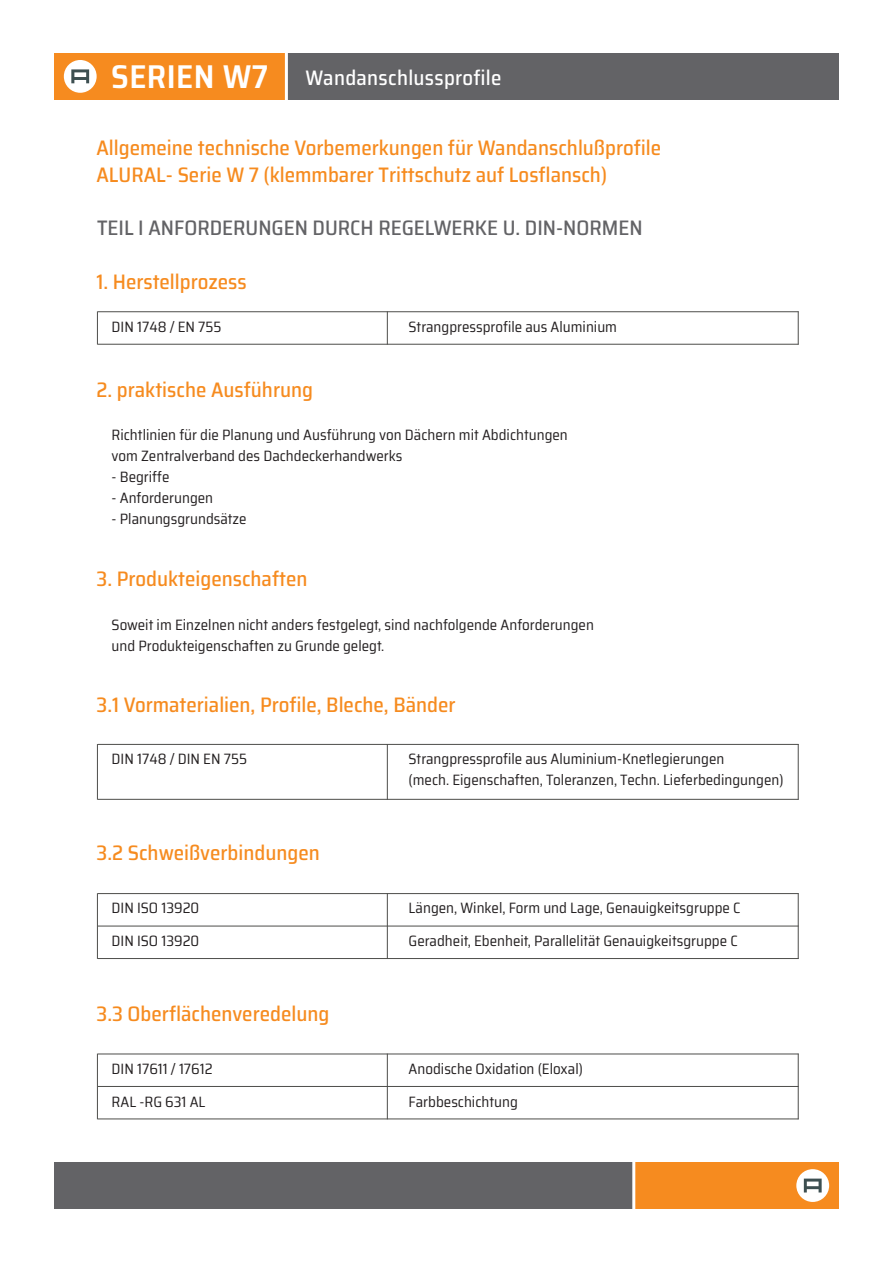
<style>
.page{position:relative;width:893px;height:1263px;background:#fff}
.page>*{position:absolute;margin:0;border:0;box-sizing:border-box;transform-origin:0 0}
.t1{font:500 semi-condensed 21px/27px "Saira";color:#f68b1f}
.t2{font:500 semi-condensed 21px "Saira";color:#636366}
.t3{font:500 semi-condensed 21px "Saira";letter-spacing:.015em;color:#fff}
.t4{font:semi-condensed 15px/21px "Saira";color:#231f20}
.s1{font-weight:600;font-size:33px}
</style>
<div class="page">
<div style="left:634px;top:1162px;width:205px;height:47px;background:#f68b1f"></div>
<div style="left:54px;top:1162px;width:580px;height:47px;background:#636366"></div>
<div style="left:796px;top:1169px;width:33px;height:33px;background:#fff;border-radius:50%"></div>
<svg style="left:804px;top:1178px;width:18px;height:14px"></svg>
<hr style="left:98px;top:344px;width:701px;height:1px;background:#4d4d4a">
<hr style="left:98px;top:311px;width:701px;height:1px;background:#4d4d4a">
<hr style="left:387px;top:311px;width:1px;height:34px;background:#4d4d4a">
<hr style="left:798px;top:311px;width:1px;height:34px;background:#4d4d4a">
<hr style="left:97px;top:311px;width:1px;height:34px;background:#4d4d4a">
<hr style="left:98px;top:958px;width:701px;height:1px;background:#4d4d4a">
<hr style="left:98px;top:926px;width:701px;height:1px;background:#4d4d4a">
<hr style="left:98px;top:893px;width:701px;height:1px;background:#4d4d4a">
<hr style="left:387px;top:893px;width:1px;height:66px;background:#4d4d4a">
<hr style="left:798px;top:893px;width:1px;height:66px;background:#4d4d4a">
<hr style="left:97px;top:893px;width:1px;height:66px;background:#4d4d4a">
<hr style="left:98px;top:799px;width:701px;height:1px;background:#4d4d4a">
<hr style="left:98px;top:744px;width:701px;height:1px;background:#4d4d4a">
<hr style="left:387px;top:744px;width:1px;height:56px;background:#4d4d4a">
<hr style="left:798px;top:744px;width:1px;height:56px;background:#4d4d4a">
<hr style="left:97px;top:744px;width:1px;height:56px;background:#4d4d4a">
<hr style="left:632px;top:1154px;width:3px;height:63px;background:#fff">
<hr style="left:98px;top:1118px;width:701px;height:1px;background:#4d4d4a">
<hr style="left:98px;top:1086px;width:701px;height:1px;background:#4d4d4a">
<hr style="left:98px;top:1053px;width:701px;height:1px;background:#4d4d4a">
<hr style="left:387px;top:1053px;width:1px;height:66px;background:#4d4d4a">
<hr style="left:798px;top:1053px;width:1px;height:66px;background:#4d4d4a">
<hr style="left:97px;top:1053px;width:1px;height:66px;background:#4d4d4a">
<div style="left:54px;top:53px;width:369px;height:47px;background:#f68b1f"></div>
<div style="left:286px;top:53px;width:553px;height:47px;background:#636366"></div>
<hr style="left:285px;top:45px;width:3px;height:63px;background:#fff">
<div style="left:64px;top:60px;width:33px;height:33px;background:#fff;border-radius:50%"></div>
<svg style="left:71px;top:69px;width:18px;height:14px"></svg>
<h1 class="t3" style="left:111px;top:62px;width:392px"><span class="s1">SERIEN W7</span> Wandanschlussprofile</h1>
<h1 class="t1" style="left:96px;top:134px;width:566px">Allgemeine technische Vorbemerkungen für Wandanschlußprofile<br>ALURAL- Serie W 7 (klemmbarer Trittschutz auf Losflansch)</h1>
<h1 class="t2" style="left:97px;top:212px;width:547px">TEIL I ANFORDERUNGEN DURCH REGELWERKE U. DIN-NORMEN</h1>
<h1 class="t1" style="left:96px;top:268px;width:152px">1. Herstellprozess</h1>
<p class="t4" style="left:112px;top:316px;width:112px">DIN 1748 / EN 755</p>
<p class="t4" style="left:409px;top:316px;width:210px">Strangpressprofile aus Aluminium</p>
<h1 class="t1" style="left:96px;top:376px;width:218px">2. praktische Ausführung</h1>
<p class="t4" style="left:112px;top:424px;width:458px">Richtlinien für die Planung und Ausführung von Dächern mit Abdichtungen vom Zentralverband des Dachdeckerhandwerks</p>
<p class="t4" style="left:112px;top:466px;width:59px">- Begriffe</p>
<p class="t4" style="left:112px;top:487px;width:103px">- Anforderungen</p>
<p class="t4" style="left:112px;top:508px;width:137px">- Planungsgrundsätze</p>
<h1 class="t1" style="left:96px;top:565px;width:213px">3. Produkteigenschaften</h1>
<p class="t4" style="left:112px;top:614px;width:484px">Soweit im Einzelnen nicht anders festgelegt, sind nachfolgende Anforderungen und Produkteigenschaften zu Grunde gelegt.</p>
<h1 class="t1" style="left:96px;top:691px;width:361px">3.1 Vormaterialien, Profile, Bleche, Bänder</h1>
<p class="t4" style="left:112px;top:748px;width:137px">DIN 1748 / DIN EN 755</p>
<p class="t4" style="left:409px;top:748px;width:376px">Strangpressprofile aus Aluminium-Knetlegierungen<br>(mech. Eigenschaften, Toleranzen, Techn. Lieferbedingungen)</p>
<h1 class="t1" style="left:96px;top:839px;width:225px">3.2 Schweißverbindungen</h1>
<p class="t4" style="left:112px;top:897px;width:89px">DIN ISO 13920</p>
<p class="t4" style="left:409px;top:897px;width:333px">Längen, Winkel, Form und Lage, Genauigkeitsgruppe C</p>
<p class="t4" style="left:112px;top:930px;width:89px">DIN ISO 13920</p>
<p class="t4" style="left:409px;top:930px;width:331px">Geradheit, Ebenheit, Parallelität Genauigkeitsgruppe C</p>
<h1 class="t1" style="left:96px;top:1000px;width:234px">3.3 Oberflächenveredelung</h1>
<p class="t4" style="left:112px;top:1057px;width:103px">DIN 17611 / 17612</p>
<p class="t4" style="left:409px;top:1057px;width:176px">Anodische Oxidation (Eloxal)</p>
<p class="t4" style="left:112px;top:1090px;width:95px">RAL -RG 631 AL</p>
<p class="t4" style="left:409px;top:1090px;width:111px">Farbbeschichtung</p>
</div>
